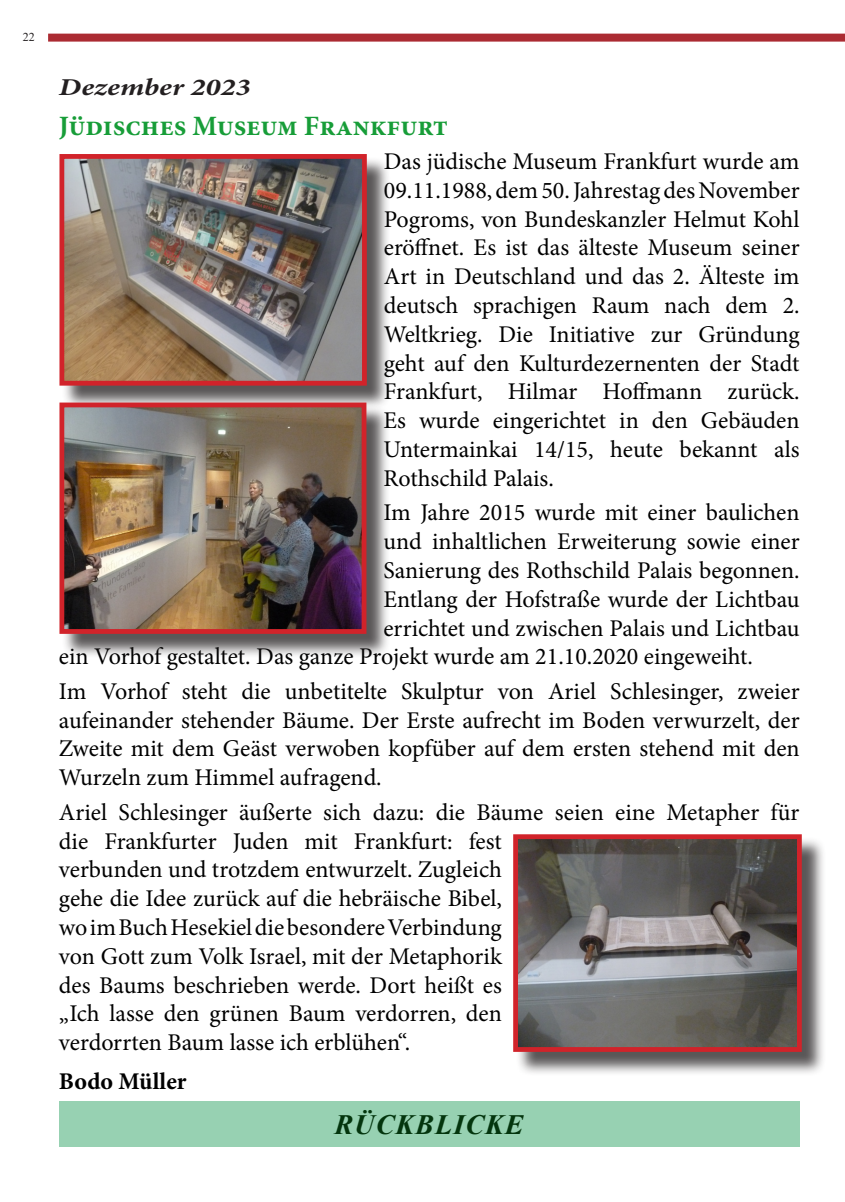
<style>
.page{position:relative;width:845px;height:1202px;background:#fff}
.page>*{position:absolute;margin:0;border:0;box-sizing:border-box;transform-origin:0 0}
.t1{font:700 28px "Minion Pro";color:#179d38}
.t2{font:italic 700 28px "Times New Roman";letter-spacing:.035em;color:#03350d}
.t3{font:italic 700 24.2px "Minion Pro";color:#231f20;scale:1.25 1}
.t4{font:24px/28.8px "Minion Pro";color:#000;text-align:justify}
.t5{font:700 24px "Minion Pro";color:#000}
.t6{font:12px "Times New Roman";color:#231f20}
</style>
<div class="page">
<div style="left:48px;top:34px;width:797px;height:8px;background:#ab2b32"></div>
<div style="left:59px;top:1101px;width:740px;height:46px;background:#97d1b2"></div>
<div style="left:62px;top:157px;width:329px;height:253px;background:#231f20;opacity:.75"></div>
<img style="left:65px;top:160px;width:296px;height:220px">
<div style="left:59px;top:154px;width:308px;height:232px;border:5px solid #d1232a"></div>
<div style="left:62px;top:405px;width:328px;height:253px;background:#231f20;opacity:.75"></div>
<img style="left:65px;top:409px;width:295px;height:219px">
<div style="left:59px;top:403px;width:307px;height:231px;border:5px solid #d1232a"></div>
<div style="left:516px;top:837px;width:310px;height:239px;background:#231f20;opacity:.75"></div>
<img style="left:519px;top:840px;width:277px;height:206px">
<div style="left:513px;top:834px;width:289px;height:218px;border:5px solid #d1232a"></div>
<p class="t6" style="left:23px;top:28px;width:13px">22</p>
<p class="t3" style="left:59px;top:70px;width:155px">Dezember 2023</p>
<p class="t1" style="left:59px;top:106px;width:391px">Jüdisches Museum Frankfurt</p>
<p class="t4" style="left:383px;top:147px;width:418px">Das jüdische Museum Frankfurt wurde am 09.11.1988, dem 50. Jahrestag des November Pogroms, von Bundeskanzler Helmut Kohl eröffnet. Es ist das älteste Museum seiner Art in Deutschland und das 2. Älteste im deutsch sprachigen Raum nach dem 2.<br>Weltkrieg. Die Initiative zur Gründung geht auf den Kulturdezernenten der Stadt Frankfurt, Hilmar Hoffmann zurück.<br>Es wurde eingerichtet in den Gebäuden Untermainkai 14/15, heute bekannt als Rothschild Palais.</p>
<p class="t4" style="left:383px;top:498px;width:417px">Im Jahre 2015 wurde mit einer baulichen</p>
<p class="t4" style="left:383px;top:527px;width:418px">und inhaltlichen Erweiterung sowie einer</p>
<p class="t4" style="left:383px;top:556px;width:418px">Sanierung des Rothschild Palais begonnen.</p>
<p class="t4" style="left:383px;top:585px;width:418px">Entlang der Hofstraße wurde der Lichtbau</p>
<p class="t4" style="left:383px;top:614px;width:418px">errichtet und zwischen Palais und Lichtbau</p>
<p class="t4" style="left:59px;top:642px;width:695px">ein Vorhof gestaltet. Das ganze Projekt wurde am 21.10.2020 eingeweiht.</p>
<p class="t4" style="left:59px;top:677px;width:742px">Im Vorhof steht die unbetitelte Skulptur von Ariel Schlesinger, zweier aufeinander stehender Bäume. Der Erste aufrecht im Boden verwurzelt, der Zweite mit dem Geäst verwoben kopfüber auf dem ersten stehend mit den Wurzeln zum Himmel aufragend.</p>
<p class="t4" style="left:59px;top:798px;width:742px;text-align:left">Ariel Schlesinger äußerte sich dazu: die Bäume seien eine Metapher für die Frankfurter Juden mit Frankfurt: fest<br>verbunden und trotzdem entwurzelt. Zugleich<br>gehe die Idee zurück auf die hebräische Bibel,<br>wo im Buch Hesekiel die besondere Verbindung<br>von Gott zum Volk Israel, mit der Metaphorik<br>des Baums beschrieben werde. Dort heißt es<br>„Ich lasse den grünen Baum verdorren, den<br>verdorrten Baum lasse ich erblühen“.</p>
<p class="t5" style="left:59px;top:1065px;width:129px">Bodo Müller</p>
<p class="t2" style="left:334px;top:1105px;width:191px">RÜCKBLI CKE</p>
</div>
